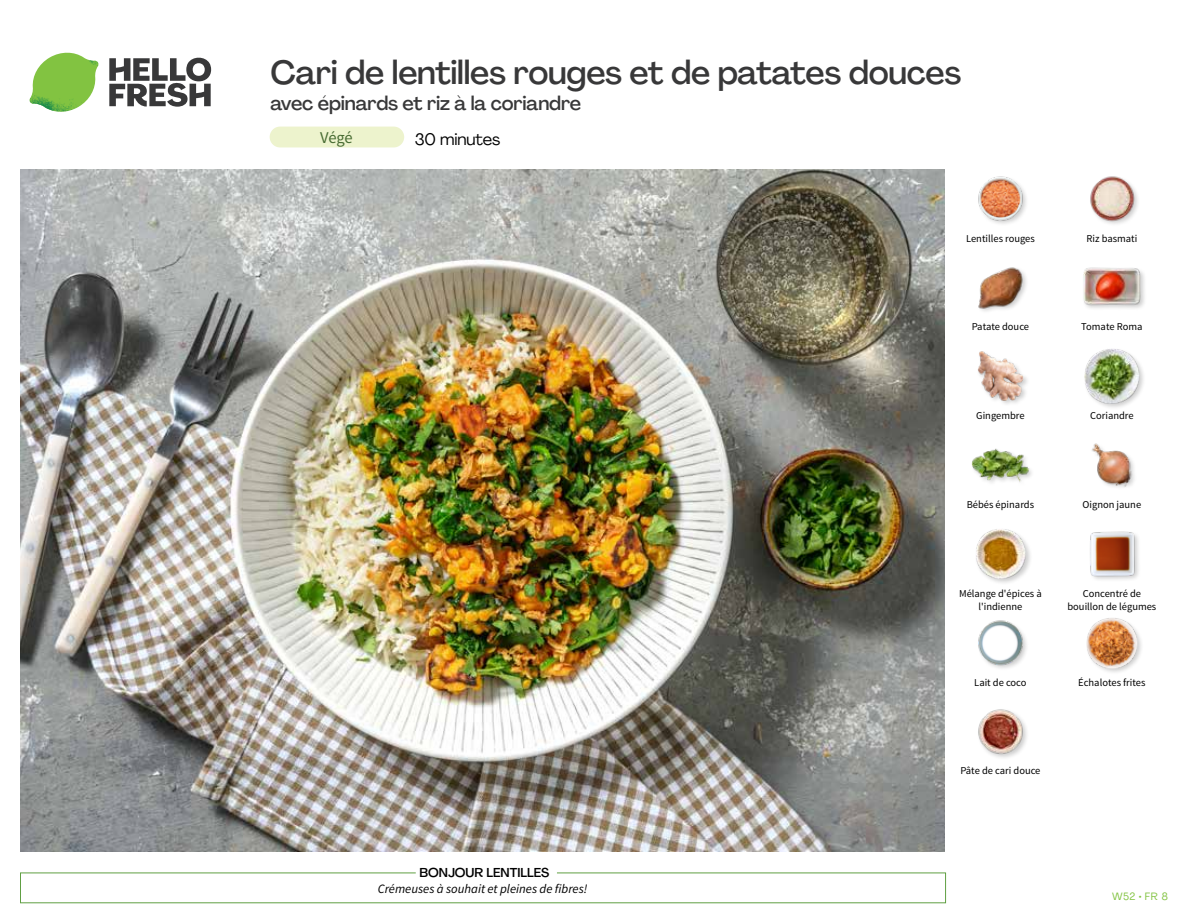
<style>
.page{position:relative;width:1188px;height:918px;background:#fff}
.page>*{position:absolute;margin:0;border:0;box-sizing:border-box;transform-origin:0 0}
.t1{font:500 33px "Agrandir";letter-spacing:-.01em;color:#383839}
.t2{font:500 19.5px "Agrandir";letter-spacing:-.01em;color:#383839}
.t3{font:16.5px "Agrandir";letter-spacing:-.01em;color:#000}
.t4{font:16.5px "Source Sans Pro";color:#476b32}
.t5{font:italic 12.75px "Source Sans Pro";color:#000}
.t6{font:500 12.75px "Agrandir";color:#000}
.t7{font:10.5px/13.5px "Source Sans Pro";color:#000;text-align:center}
.t8{font:10.5px "Agrandir";color:#82c341}
</style>
<div class="page">
<div style="left:270px;top:127px;width:134px;height:20px;background:#edf3cd;border-radius:10px"></div>
<img style="left:978px;top:709px;width:49px;height:49px">
<div style="left:1085px;top:617px;width:59px;height:58px;background:#000;opacity:.2"></div>
<img style="left:1086px;top:617px;width:51px;height:51px">
<img style="left:978px;top:620px;width:49px;height:49px">
<img style="left:1090px;top:531px;width:49px;height:49px">
<div style="left:974px;top:528px;width:59px;height:58px;background:#000;opacity:.2"></div>
<img style="left:975px;top:529px;width:51px;height:50px">
<img style="left:1092px;top:443px;width:42px;height:45px">
<div style="left:971px;top:448px;width:64px;height:40px;background:#000;opacity:.2"></div>
<img style="left:972px;top:448px;width:57px;height:40px">
<div style="left:1083px;top:348px;width:63px;height:62px;background:#000;opacity:.2"></div>
<img style="left:1084px;top:349px;width:55px;height:55px">
<div style="left:977px;top:351px;width:53px;height:56px;background:#000;opacity:.2"></div>
<img style="left:977px;top:351px;width:47px;height:50px">
<img style="left:978px;top:267px;width:48px;height:44px">
<img style="left:1090px;top:176px;width:48px;height:48px">
<img style="left:978px;top:176px;width:48px;height:48px">
<div style="left:1082px;top:267px;width:65px;height:44px;background:#000;opacity:.2"></div>
<img style="left:1083px;top:267px;width:58px;height:44px">
<svg style="left:109px;top:57px;width:102px;height:50px"></svg>
<svg style="left:34px;top:53px;width:62px;height:40px"></svg>
<img style="left:67px;top:53px;width:32px;height:26px">
<img style="left:33px;top:75px;width:59px;height:11px">
<img style="left:29px;top:79px;width:61px;height:33px">
<img style="left:65px;top:86px;width:27px;height:25px">
<div style="left:20px;top:873px;width:926px;height:30px;border:1px solid #609f43"></div>
<div style="left:416px;top:865px;width:141px;height:15px;background:#fff"></div>
<img style="left:21px;top:170px;width:924px;height:682px">
<h1 class="t1" style="left:271px;top:52px;width:692px">Cari de lentilles rouges et de patates douces</h1>
<h2 class="t2" style="left:271px;top:91px;width:312px">avec épinards et riz à la coriandre</h2>
<h3 class="t4" style="left:320px;top:128px;width:34px">Végé</h3>
<h3 class="t3" style="left:415px;top:129px;width:87px">30 minutes</h3>
<p class="t6" style="left:420px;top:864px;width:131px">BONJOUR LENTILLES</p>
<p class="t5" style="left:378px;top:881px;width:211px">Crémeuses à souhait et pleines de fibres!</p>
<p class="t7" style="left:966px;top:232px;width:70px">Lentilles rouges</p>
<p class="t7" style="left:1086px;top:232px;width:52px">Riz basmati</p>
<p class="t7" style="left:972px;top:320px;width:59px">Patate douce</p>
<p class="t7" style="left:1081px;top:320px;width:63px">Tomate Roma</p>
<p class="t7" style="left:976px;top:409px;width:50px">Gingembre</p>
<p class="t7" style="left:1090px;top:409px;width:45px">Coriandre</p>
<p class="t7" style="left:967px;top:498px;width:69px">Bébés épinards</p>
<p class="t7" style="left:1083px;top:498px;width:60px">Oignon jaune</p>
<p class="t7" style="left:959px;top:587px;width:84px">Mélange d'épices à l'indienne</p>
<p class="t7" style="left:1067px;top:587px;width:90px">Concentré de bouillon de légumes</p>
<p class="t7" style="left:974px;top:675px;width:54px">Lait de coco</p>
<p class="t7" style="left:1078px;top:675px;width:69px">Échalotes frites</p>
<p class="t7" style="left:960px;top:764px;width:82px">Pâte de cari douce</p>
<p class="t8" style="left:1112px;top:890px;width:57px">W52 • FR 8</p>
</div>
